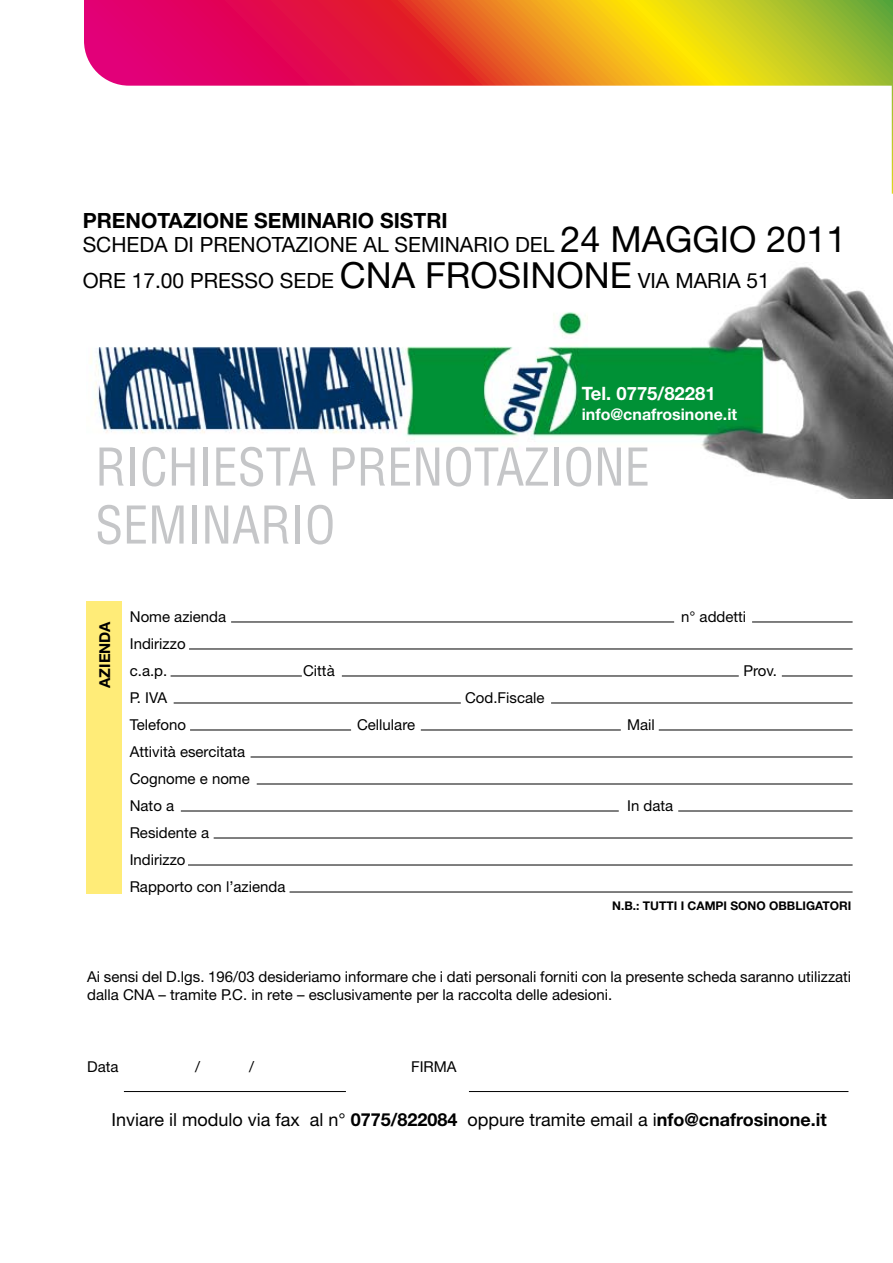
<style>
.page{position:relative;width:893px;height:1263px;background:#fff}
.page>*{position:absolute;margin:0;border:0;box-sizing:border-box;transform-origin:0 0}
.t1{font:condensed 50.7px/57.9px "Helvetica";color:#c5c6c8}
.t2{font:21px/24px "Helvetica Neue";color:#000}
.t3{font:700 18.45px "Helvetica Neue";color:#fff}
.t4{font:18px "Helvetica Neue";color:#000}
.t5{font:700 16.05px "Helvetica Neue";color:#fff}
.t6{font:15px/27px "Helvetica Neue";color:#000}
.t7{font:700 15px "Helvetica Neue";color:#000}
.t8{font:700 12px "Helvetica Neue";color:#000}
.s1{font-weight:700}
.s2{font-size:36px}
</style>
<div class="page">
<svg style="left:123px;top:621px;width:730px;height:472px"></svg>
<svg style="left:84px;top:0;width:809px;height:194px"></svg>
<img style="left:90px;top:266px;width:803px;height:233px">
<div style="left:86px;top:601px;width:36px;height:293px;background:#ffec78"></div>
<hr style="left:752px;top:622px;width:101px;height:1px;background:#000">
<hr style="left:231px;top:622px;width:443px;height:1px;background:#000">
<hr style="left:189px;top:649px;width:664px;height:1px;background:#000">
<hr style="left:782px;top:676px;width:71px;height:1px;background:#000">
<hr style="left:342px;top:676px;width:397px;height:1px;background:#000">
<hr style="left:171px;top:676px;width:131px;height:1px;background:#000">
<hr style="left:551px;top:703px;width:302px;height:1px;background:#000">
<hr style="left:174px;top:703px;width:287px;height:1px;background:#000">
<hr style="left:659px;top:730px;width:194px;height:1px;background:#000">
<hr style="left:421px;top:730px;width:200px;height:1px;background:#000">
<hr style="left:190px;top:730px;width:161px;height:1px;background:#000">
<hr style="left:251px;top:757px;width:602px;height:1px;background:#000">
<hr style="left:257px;top:784px;width:596px;height:1px;background:#000">
<hr style="left:678px;top:811px;width:175px;height:1px;background:#000">
<hr style="left:181px;top:811px;width:438px;height:1px;background:#000">
<hr style="left:469px;top:1091px;width:379px;height:1px;background:#000">
<hr style="left:124px;top:1091px;width:222px;height:1px;background:#000">
<hr style="left:214px;top:838px;width:639px;height:1px;background:#000">
<hr style="left:188px;top:865px;width:665px;height:1px;background:#000">
<hr style="left:290px;top:892px;width:563px;height:1px;background:#000">
<h2 class="t2" style="left:83px;top:208px;width:765px"><span class="s1">PRENOTAZIONE SEMINARIO SISTRI<br></span>SCHEDA DI PRENOTAZIONE AL SEMINARIO DEL <span class="s2">24 MAGGIO 2011</span></h2>
<h2 class="t2" style="left:83px;top:268px;width:689px">ORE 17.00 PRESSO SEDE <span class="s2">CNA FROSINONE</span> VIA MARIA 51</h2>
<p class="t3" style="left:582px;top:382px;width:135px">Tel. 0775/82281</p>
<p class="t5" style="left:582px;top:404px;width:157px">info@cnafrosinone.it</p>
<h1 class="t1" style="left:95px;top:437px;width:556px">RICHIESTA PRENOTAZIONE<br>SEMINARIO</h1>
<p class="t7" style="left:95px;top:688px;width:68px;rotate:-90deg">AZIENDA</p>
<p class="t6" style="left:130px;top:603px;width:98px">Nome azienda</p>
<p class="t6" style="left:681px;top:603px;width:67px">n° addetti</p>
<p class="t6" style="left:130px;top:630px;width:57px">Indirizzo c.a.p.</p>
<p class="t6" style="left:303px;top:657px;width:33px">Città</p>
<p class="t6" style="left:743px;top:657px;width:35px">Prov.</p>
<p class="t6" style="left:130px;top:684px;width:39px">P. IVA</p>
<p class="t6" style="left:465px;top:684px;width:81px">Cod.Fiscale</p>
<p class="t6" style="left:130px;top:711px;width:58px">Telefono</p>
<p class="t6" style="left:357px;top:711px;width:60px">Cellulare</p>
<p class="t6" style="left:627px;top:711px;width:29px">Mail</p>
<p class="t6" style="left:130px;top:738px;width:122px">Attività esercitata<br>Cognome e nome<br>Nato a</p>
<p class="t6" style="left:627px;top:792px;width:48px">In data</p>
<p class="t6" style="left:130px;top:819px;width:157px">Residente a<br>Indirizzo<br>Rapporto con l’azienda</p>
<p class="t8" style="left:612px;top:899px;width:241px">N.B.: TUTTI I CAMPI SONO OBBLIGATORI</p>
<p class="t6" style="left:87px;top:968px;width:766px;line-height:18px">Ai sensi del D.lgs. 196/03 desideriamo informare che i dati personali forniti con la presente scheda saranno utilizzati dalla CNA – tramite P.C. in rete – esclusivamente per la raccolta delle adesioni.</p>
<p class="t6" style="left:87px;top:1053px;width:33px">Data</p>
<p class="t6" style="left:195px;top:1053px;width:6px">/</p>
<p class="t6" style="left:249px;top:1053px;width:6px">/</p>
<p class="t6" style="left:411px;top:1053px;width:47px">FIRMA</p>
<p class="t4" style="left:111px;top:1109px;width:717px">Inviare il modulo via fax al n° <span class="s1">0775/822084</span> oppure tramite email a i<span class="s1">nfo@cnafrosinone.it</span></p>
</div>
